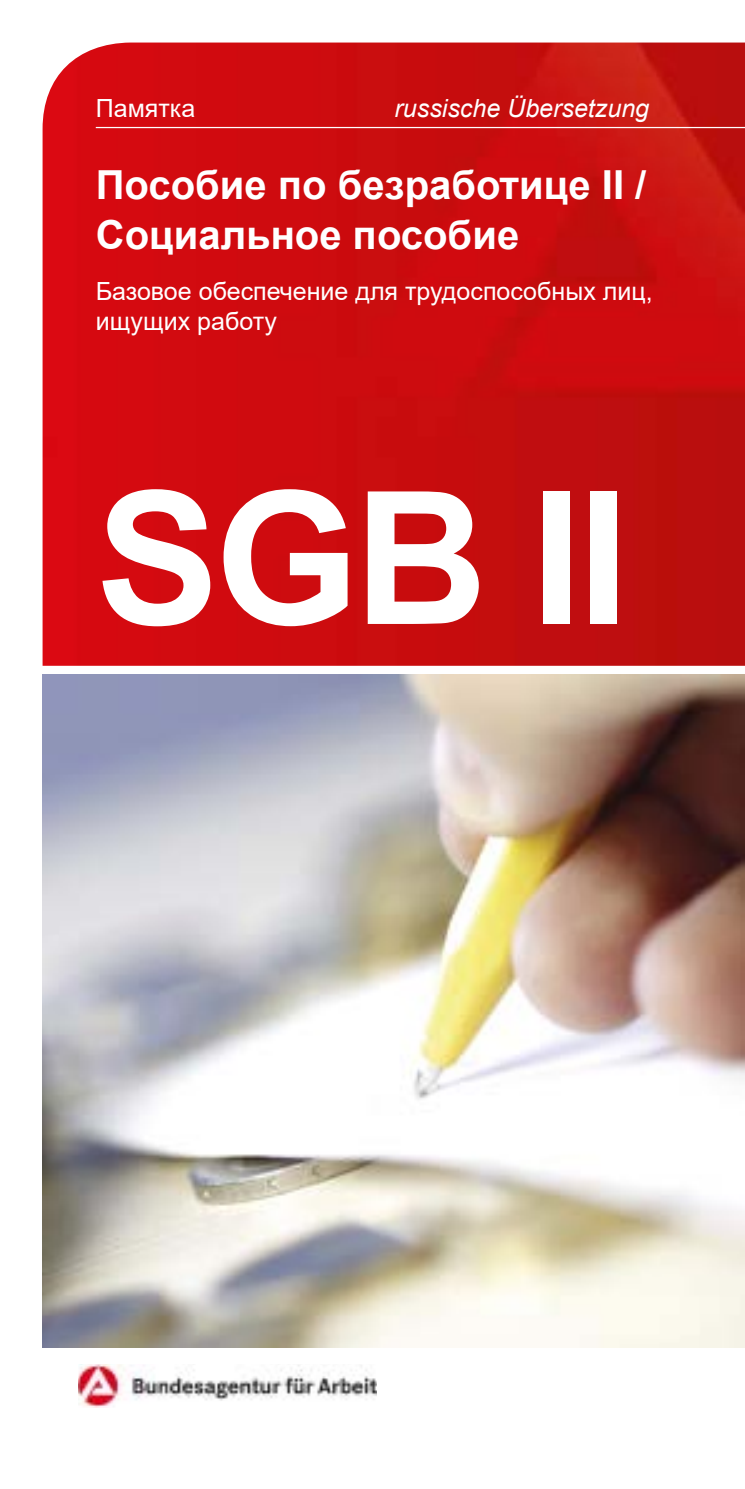
<style>
.page{position:relative;width:745px;height:1489px;background:#fff}
.page>*{position:absolute;margin:0;border:0;box-sizing:border-box;transform-origin:0 0}
.t1{font:700 185px "Arial";color:#fff}
.t2{font:700 40px/50px "Arial";color:#fff}
.t3{font:25px/30px "Arial";color:#fff}
.t4{font:italic 25px "Arial";color:#fff}
</style>
<div class="page">
<img style="left:43px;top:43px;width:701px;height:622px">
<hr style="left:96px;top:127px;width:648px;height:1px;background:#fff">
<img style="left:79px;top:1364px;width:297px;height:42px">
<img style="left:42px;top:675px;width:702px;height:672px">
<p class="t3" style="left:96px;top:93px;width:101px">Памятка</p>
<p class="t4" style="left:394px;top:92px;width:256px">russische Übersetzung</p>
<h2 class="t2" style="left:96px;top:160px;width:551px">Пособие по безработице II /<br>Социальное пособие</h2>
<p class="t3" style="left:96px;top:276px;width:558px">Базовое обеспечение для трудоспособных лиц, ищущих работу</p>
<h1 class="t1" style="left:96px;top:428px;width:534px">SGB II</h1>
</div>
